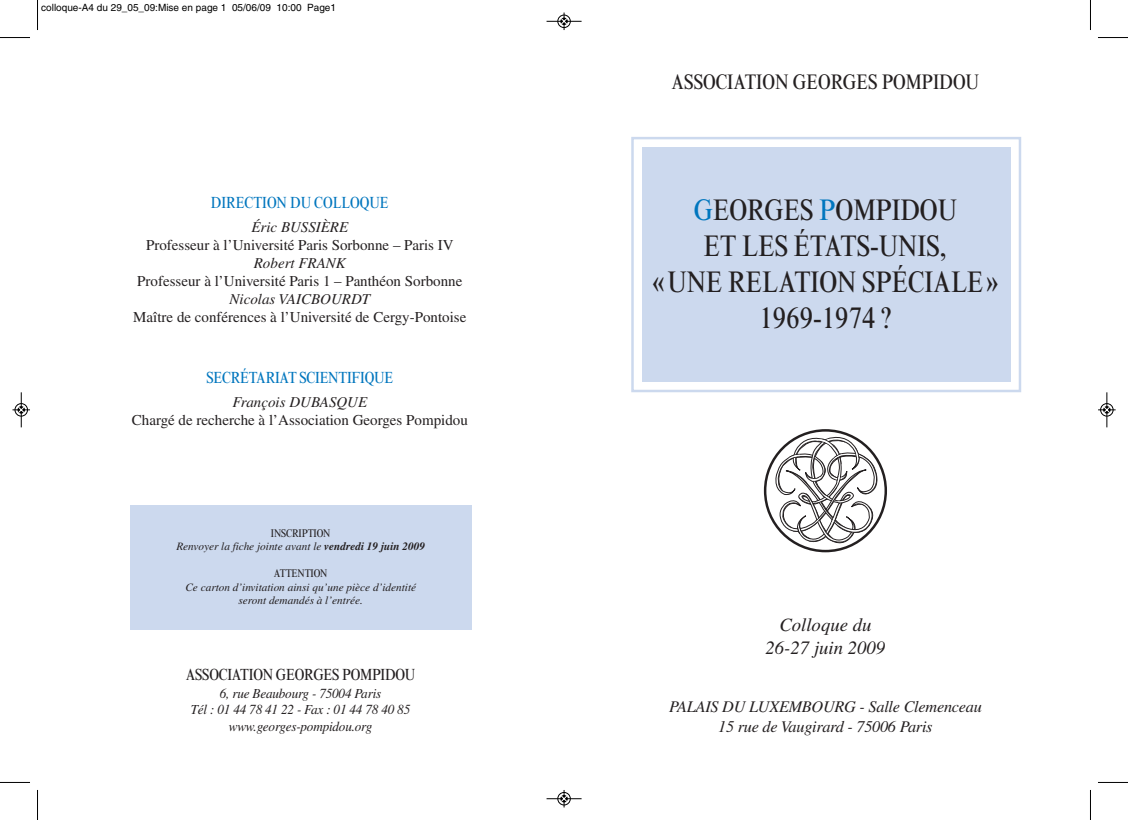
<style>
.page{position:relative;width:1128px;height:820px;background:#fff}
.page>*{position:absolute;margin:0;border:0;box-sizing:border-box;transform-origin:0 0}
.t1{font:condensed 30px/36px "Times New Roman";color:#231f20;text-align:center}
.t2{font:condensed 21.25px "Times New Roman";color:#231f20}
.t3{font:italic 18.75px/22.5px "Times";color:#231f20;text-align:center}
.t4{font:italic 16.25px/19.5px "Times";letter-spacing:-.015em;color:#231f20;text-align:center}
.t5{font:condensed 16.25px "Times New Roman";letter-spacing:-.015em;color:#0076be}
.t6{font:condensed 16.25px "Times New Roman";letter-spacing:-.015em;color:#231f20}
.t7{font:15px "Times";color:#231f20}
.t8{font:italic 15px "Times";color:#231f20}
.t9{font:italic 13.75px/16.5px "Times";letter-spacing:-.015em;color:#231f20;text-align:center;scale:.96 1}
.t10{font:italic 11.25px/13.5px "Times";color:#231f20;text-align:center}
.t11{font:condensed 11.25px "Times New Roman";letter-spacing:-.015em;color:#231f20}
.t12{font:10px "Helvetica";color:#000}
.s1{font-weight:700}
.s2{color:#0076be}
</style>
<div class="page">
<svg style="left:763px;top:429px;width:124px;height:123px"></svg>
<div style="left:130px;top:505px;width:341px;height:124px;background:#ccd9ee"></div>
<div style="left:642px;top:147px;width:368px;height:234px;background:#ccd9ee"></div>
<div style="left:631px;top:137px;width:390px;height:255px;border:2px solid #ccd9ee"></div>
<hr style="left:37px;top:0;width:1px;height:30px;background:#000">
<hr style="left:0;top:37px;width:30px;height:1px;background:#000">
<hr style="left:1090px;top:0;width:1px;height:30px;background:#000">
<hr style="left:1097px;top:37px;width:30px;height:1px;background:#000">
<hr style="left:37px;top:789px;width:1px;height:30px;background:#000">
<hr style="left:0;top:781px;width:30px;height:1px;background:#000">
<hr style="left:1090px;top:789px;width:1px;height:30px;background:#000">
<hr style="left:1097px;top:781px;width:30px;height:1px;background:#000">
<hr style="left:546px;top:21px;width:35px;height:1px;background:#000">
<div style="left:557px;top:15px;width:13px;height:13px;border:1px solid #000;border-radius:50%"></div>
<svg style="left:561px;top:13px;width:6px;height:17px"></svg>
<div style="left:557px;top:791px;width:13px;height:14px;border:1px solid #fff;border-radius:50%"></div>
<hr style="left:546px;top:798px;width:35px;height:1px;background:#000">
<div style="left:557px;top:791px;width:13px;height:13px;border:1px solid #000;border-radius:50%"></div>
<svg style="left:561px;top:790px;width:6px;height:17px"></svg>
<hr style="left:21px;top:392px;width:1px;height:35px;background:#000">
<div style="left:15px;top:403px;width:13px;height:13px;border:1px solid #000;border-radius:50%"></div>
<svg style="left:12px;top:406px;width:18px;height:7px"></svg>
<hr style="left:1106px;top:392px;width:1px;height:35px;background:#000">
<div style="left:1100px;top:403px;width:13px;height:13px;border:1px solid #000;border-radius:50%"></div>
<svg style="left:1098px;top:406px;width:17px;height:7px"></svg>
<p class="t12" style="left:41px;top:4px;width:296px">colloque-A4 du 29_05_09:Mise en page 1 05/06/09 10:00 Page1</p>
<p class="t5" style="left:211px;top:196px;width:179px">DIRECTION DU COLLOQUE</p>
<p class="t8" style="left:251px;top:221px;width:98px">Éric BUSSIÈRE</p>
<p class="t7" style="left:146px;top:239px;width:309px">Professeur à l’Université Paris Sorbonne – Paris IV</p>
<p class="t8" style="left:254px;top:257px;width:94px">Robert FRANK</p>
<p class="t7" style="left:137px;top:275px;width:326px">Professeur à l’Université Paris 1 – Panthéon Sorbonne</p>
<p class="t8" style="left:229px;top:293px;width:142px">Nicolas VAICBOURDT</p>
<p class="t7" style="left:133px;top:311px;width:334px">Maître de conférences à l’Université de Cergy-Pontoise</p>
<p class="t5" style="left:206px;top:371px;width:188px">SECRÉTARIAT SCIENTIFIQUE</p>
<p class="t8" style="left:232px;top:396px;width:136px">François DUBASQUE</p>
<p class="t7" style="left:132px;top:414px;width:337px">Chargé de recherche à l’Association Georges Pompidou</p>
<p class="t11" style="left:271px;top:528px;width:61px">INSCRIPTION</p>
<p class="t10" style="left:176px;top:540px;width:250px">Renvoyer la fiche jointe avant le <span class="s1">vendredi 19 juin 2009</span></p>
<p class="t11" style="left:274px;top:569px;width:55px">ATTENTION</p>
<p class="t10" style="left:185px;top:581px;width:232px">Ce carton d’invitation ainsi qu’une pièce d’identité seront demandés à l’entrée.</p>
<p class="t6" style="left:186px;top:668px;width:231px">ASSOCIATION GEORGES POMPIDOU</p>
<p class="t9" style="left:191px;top:685px;width:230px">6, rue Beaubourg - 75004 Paris<br>Tél : 01 44 78 41 22 - Fax : 01 44 78 40 85 www.georges-pompidou.org</p>
<h2 class="t2" style="left:671px;top:74px;width:309px">ASSOCIATION GEORGES POMPIDOU</h2>
<h1 class="t1" style="left:652px;top:194px;width:347px"><span class="s2">G</span>EORGES <span class="s2">P</span>OMPIDOU<br>ET LES ÉTATS-UNIS,<br>«UNE RELATION SPÉCIALE»<br>1969-1974 ?</h1>
<p class="t3" style="left:765px;top:615px;width:121px">Colloque du<br>26-27 juin 2009</p>
<p class="t4" style="left:669px;top:698px;width:314px">PALAIS DU LUXEMBOURG - Salle Clemenceau<br>15 rue de Vaugirard - 75006 Paris</p>
</div>
